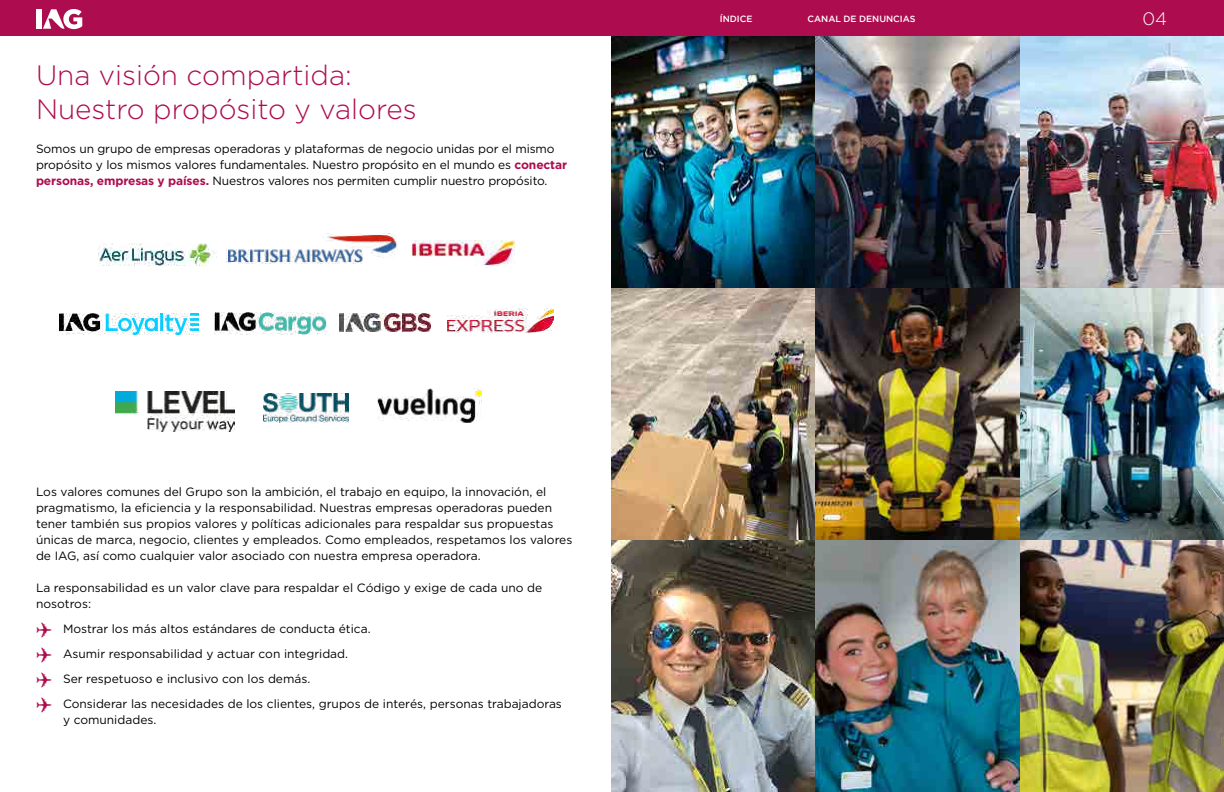
<style>
.page{position:relative;width:1224px;height:792px;background:#fff}
.page>*{position:absolute;margin:0;border:0;box-sizing:border-box;transform-origin:0 0}
.t1{font:300 28px/33.6px "Gotham";color:#ad0d4e}
.t2{font:300 18px "Gotham";color:#fff}
.t3{font:12px/16px "Gotham";color:#000}
.t4{font:500 9px "Gotham";color:#fff}
.s1{font-weight:700;color:#ad0d4e}
.s2{color:#ad0d4e}
</style>
<div class="page">
<div style="left:0;top:0;width:1224px;height:36px;background:#ad0d4e"></div>
<div style="left:36px;top:9px;width:5px;height:20px;background:#fff"></div>
<svg style="left:43px;top:9px;width:39px;height:20px"></svg>
<img style="left:611px;top:36px;width:205px;height:252px">
<img style="left:611px;top:288px;width:205px;height:252px">
<img style="left:611px;top:540px;width:205px;height:252px">
<img style="left:816px;top:36px;width:204px;height:252px">
<img style="left:816px;top:288px;width:204px;height:252px">
<img style="left:816px;top:540px;width:204px;height:252px">
<img style="left:1020px;top:36px;width:204px;height:252px">
<img style="left:1020px;top:288px;width:204px;height:252px">
<img style="left:1020px;top:540px;width:204px;height:252px">
<img style="left:339px;top:313px;width:92px;height:18px">
<img style="left:264px;top:394px;width:84px;height:28px">
<img style="left:378px;top:389px;width:103px;height:33px">
<img style="left:227px;top:233px;width:171px;height:30px">
<img style="left:412px;top:241px;width:102px;height:24px">
<img style="left:447px;top:308px;width:106px;height:25px">
<img style="left:214px;top:312px;width:112px;height:22px">
<img style="left:115px;top:391px;width:119px;height:40px">
<img style="left:59px;top:313px;width:140px;height:22px">
<img style="left:98px;top:243px;width:119px;height:22px">
<h1 class="t1" style="left:36px;top:58px;width:382px">Una visión compartida:<br>Nuestro propósito y valores</h1>
<p class="t3" style="left:36px;top:141px;width:533px">Somos un grupo de empresas operadoras y plataformas de negocio unidas por el mismo propósito y los mismos valores fundamentales. Nuestro propósito en el mundo es <span class="s1">conectar personas, empresas y países.</span> Nuestros valores nos permiten cumplir nuestro propósito.</p>
<p class="t3" style="left:36px;top:484px;width:538px">Los valores comunes del Grupo son la ambición, el trabajo en equipo, la innovación, el pragmatismo, la eficiencia y la responsabilidad. Nuestras empresas operadoras pueden tener también sus propios valores y políticas adicionales para respaldar sus propuestas únicas de marca, negocio, clientes y empleados. Como empleados, respetamos los valores de IAG, así como cualquier valor asociado con nuestra empresa operadora.</p>
<p class="t3" style="left:36px;top:580px;width:508px">La responsabilidad es un valor clave para respaldar el Código y exige de cada uno de nosotros:</p>
<p class="t3" style="left:36px;top:616px;width:527px;line-height:25px"><span class="s2">✈</span> Mostrar los más altos estándares de conducta ética.<br><span class="s2">✈</span> Asumir responsabilidad y actuar con integridad.<br><span class="s2">✈</span> Ser respetuoso e inclusivo con los demás.<br><span class="s2">✈</span> Considerar las necesidades de los clientes, grupos de interés, personas trabajadoras</p>
<p class="t3" style="left:63px;top:712px;width:95px">y comunidades.</p>
<p class="t4" style="left:720px;top:13px;width:34px">ÍNDICE</p>
<p class="t4" style="left:808px;top:13px;width:110px">CANAL DE DENUNCIAS</p>
<h2 class="t2" style="left:1142px;top:8px;width:26px">04</h2>
</div>
